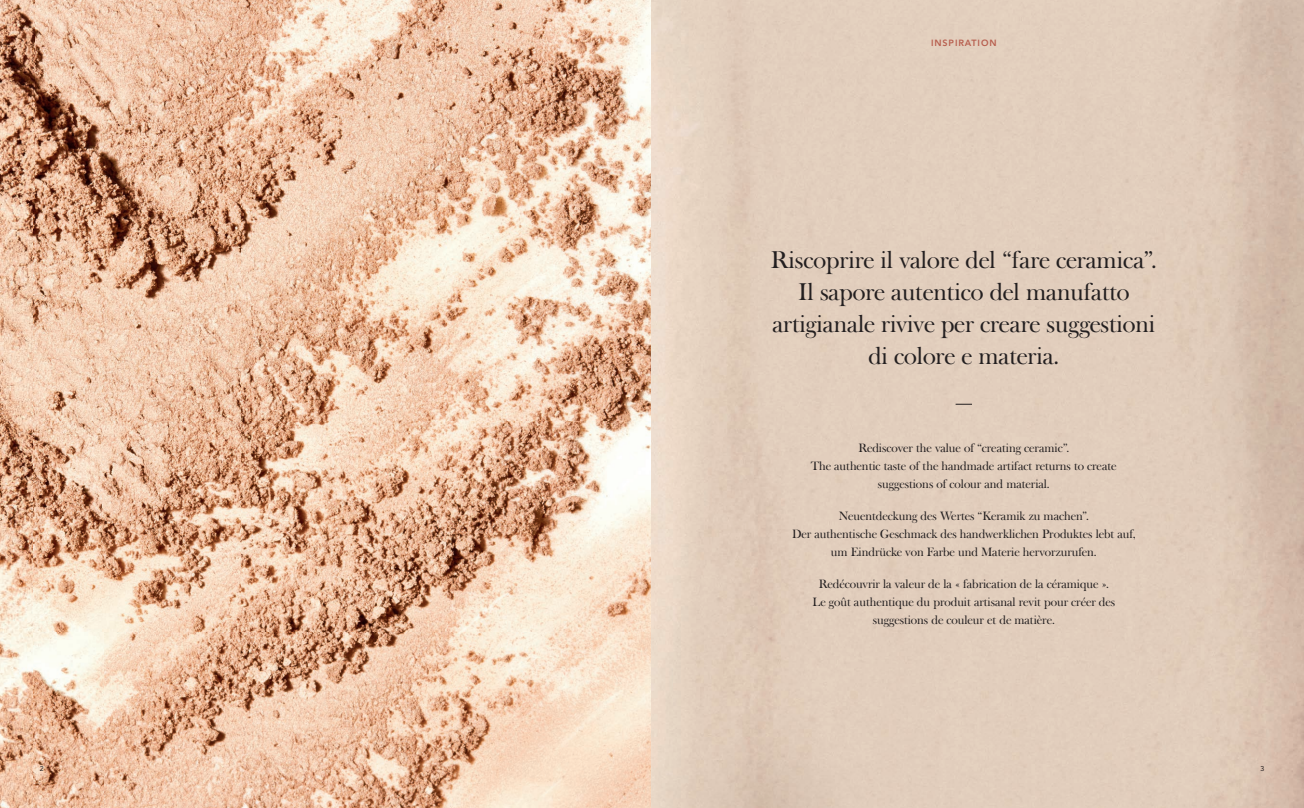
<style>
.page{position:relative;width:1304px;height:808px;background:#fff}
.page>*{position:absolute;margin:0;border:0;box-sizing:border-box;transform-origin:0 0}
.t1{font:24px/32px "Big Moore";color:#231f20;text-align:center}
.t2{font:12px/18px "Big Moore";color:#231f20;text-align:center}
.t3{font:800 9px "Avenir LT Std";letter-spacing:.1em;color:#b85f4f}
.t4{font:7px "Avenir LT Std";color:#231f20}
</style>
<div class="page">
<img style="left:0;top:0;width:1304px;height:808px">
<svg style="left:956px;top:404px;width:16px;height:1px"></svg>
<p class="t3" style="left:931px;top:38px;width:67px">INSPIRATION</p>
<h1 class="t1" style="left:771px;top:244px;width:387px">Riscoprire il valore del “fare ceramica”.<br>Il sapore autentico del manufatto artigianale rivive per creare suggestioni di colore e materia.</h1>
<p class="t2" style="left:811px;top:439px;width:307px">Rediscover the value of “creating ceramic”.<br>The authentic taste of the handmade artifact returns to create suggestions of colour and material.</p>
<p class="t2" style="left:792px;top:507px;width:345px">Neuentdeckung des Wertes “Keramik zu machen”.<br>Der authentische Geschmack des handwerklichen Produktes lebt auf, um Eindrücke von Farbe und Materie hervorzurufen.</p>
<p class="t2" style="left:812px;top:575px;width:304px">Redécouvrir la valeur de la « fabrication de la céramique ».<br>Le goût authentique du produit artisanal revit pour créer des suggestions de couleur et de matière.</p>
<p class="t4" style="left:40px;top:765px;width:5px">2</p>
<p class="t4" style="left:1260px;top:765px;width:5px">3</p>
</div>
